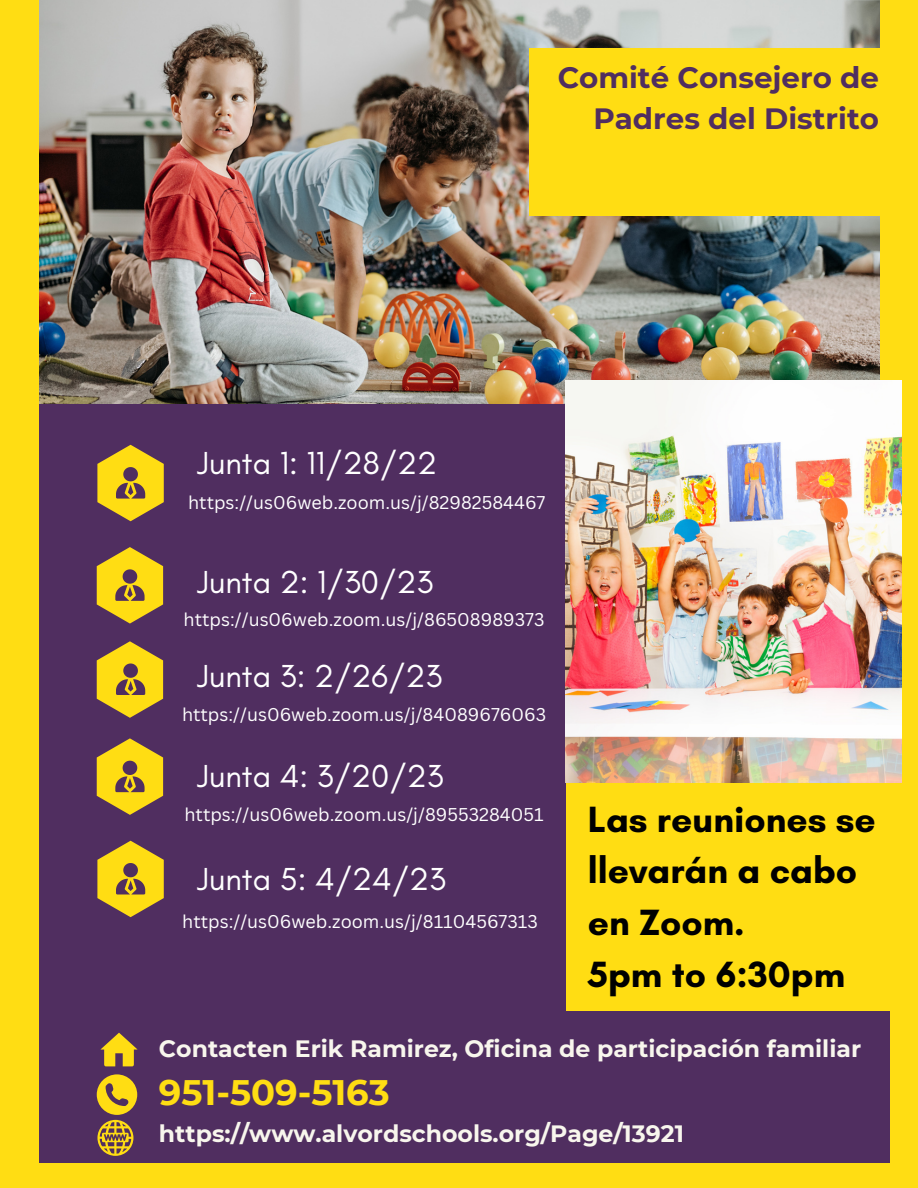
<style>
.page{position:relative;width:918px;height:1188px;background:#ffdd13}
.page>*{position:absolute;margin:0;border:0;box-sizing:border-box;transform-origin:0 0}
.t1{font:700 37.2px/51.8px "Glacial Indifference";color:#000}
.t2{font:700 35.4px "Montserrat";color:#ffdd13}
.t3{font:32.4px "Glacial Indifference";color:#fff}
.t4{font:700 29.25px/40.7px "Montserrat";color:#502e60;text-align:right}
.t5{font:700 23.55px "Montserrat";color:#f8f6ed}
.t6{font:18px "Canva Sans";color:#fff}
</style>
<div class="page">
<img style="left:39px;top:0;width:840px;height:405px">
<div style="left:529px;top:48px;width:389px;height:168px;background:#ffdd13"></div>
<div style="left:39px;top:405px;width:527px;height:651px;background:#502e60"></div>
<img style="left:565px;top:380px;width:337px;height:402px">
<svg style="left:97px;top:547px;width:66px;height:77px"></svg>
<div style="left:39px;top:1011px;width:850px;height:152px;background:#502e60"></div>
<svg style="left:100px;top:1033px;width:38px;height:33px"></svg>
<svg style="left:97px;top:445px;width:67px;height:76px"></svg>
<svg style="left:97px;top:738px;width:66px;height:77px"></svg>
<svg style="left:97px;top:841px;width:67px;height:76px"></svg>
<svg style="left:97px;top:641px;width:66px;height:77px"></svg>
<svg style="left:97px;top:1074px;width:40px;height:82px"></svg>
<h3 class="t4" style="left:558px;top:58px;width:323px">Comité Consejero de<br>Padres del Distrito</h3>
<h3 class="t3" style="left:197px;top:444px;width:241px">Junta 1: 11/28/22</h3>
<p class="t6" style="left:188px;top:489px;width:359px">https://us06web.zoom.us/j/82982584467</p>
<h3 class="t3" style="left:197px;top:562px;width:238px">Junta 2: 1/30/23</h3>
<p class="t6" style="left:184px;top:607px;width:362px">https://us06web.zoom.us/j/86508989373</p>
<h3 class="t3" style="left:197px;top:656px;width:247px">Junta 3: 2/26/23</h3>
<p class="t6" style="left:182px;top:701px;width:366px">https://us06web.zoom.us/j/84089676063</p>
<h3 class="t3" style="left:197px;top:756px;width:248px">Junta 4: 3/20/23</h3>
<p class="t6" style="left:184px;top:802px;width:361px">https://us06web.zoom.us/j/89553284051</p>
<h3 class="t3" style="left:197px;top:859px;width:251px">Junta 5: 4/24/23</h3>
<p class="t6" style="left:182px;top:909px;width:357px">https://us06web.zoom.us/j/81104567313</p>
<h1 class="t1" style="left:588px;top:793px;width:290px">Las reuniones se llevarán a cabo en Zoom.<br>5pm to 6:30pm</h1>
<h3 class="t5" style="left:159px;top:1035px;width:704px">Contacten Erik Ramirez, Oficina de participación familiar</h3>
<h2 class="t2" style="left:159px;top:1071px;width:232px">951-509-5163</h2>
<h3 class="t5" style="left:159px;top:1119px;width:527px">https://www.alvordschools.org/Page/13921</h3>
</div>
